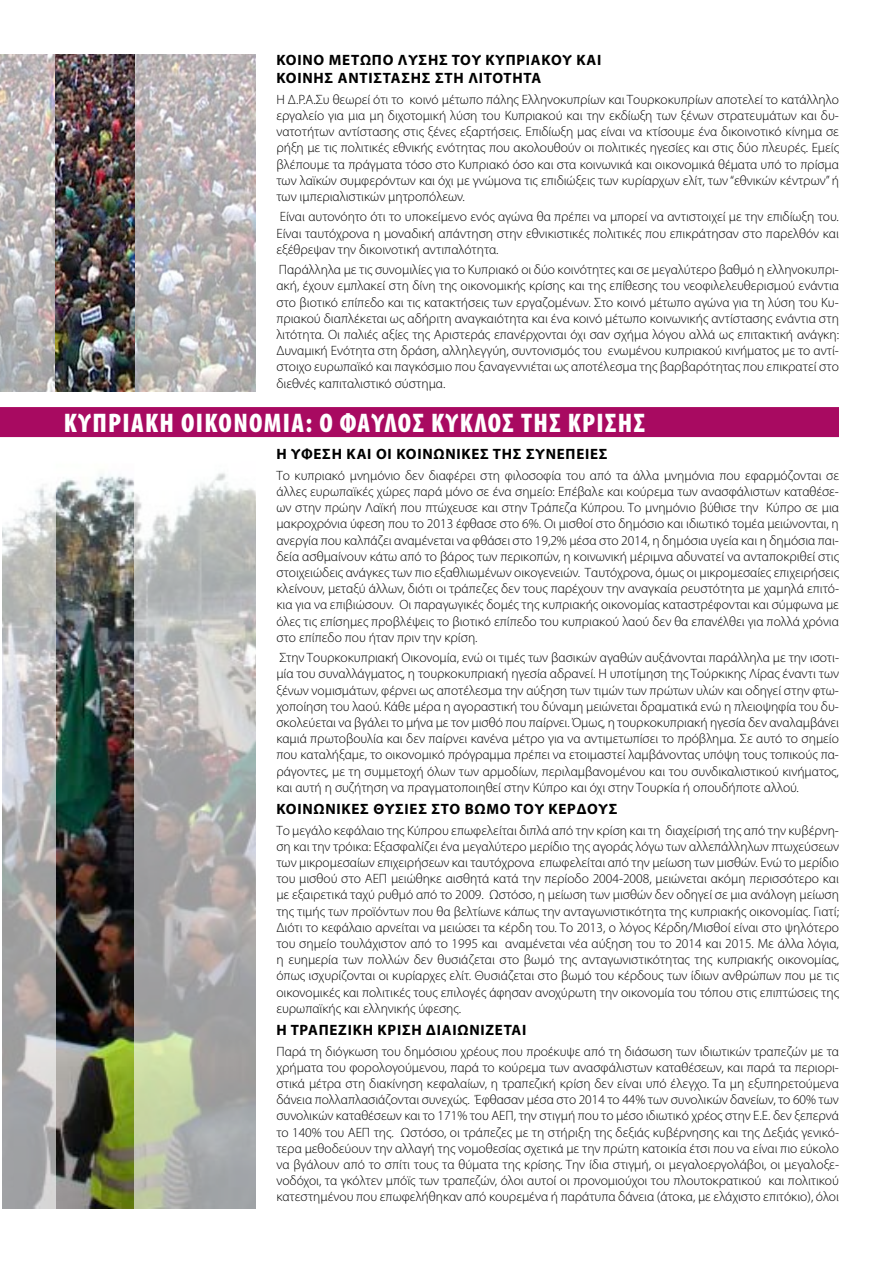
<style>
.page{position:relative;width:893px;height:1263px;background:#fff}
.page>*{position:absolute;margin:0;border:0;box-sizing:border-box;transform-origin:0 0}
.t1{font:900 condensed 27px "Myriad Pro";letter-spacing:.05em;color:#fff}
.t2{font:700 15px/18px "Myriad Pro";letter-spacing:.05em;color:#000}
.t3{font:300 13.5px/16.2px "Myriad Pro";color:#000;text-align:justify}
</style>
<div class="page">
<img style="left:2px;top:473px;width:253px;height:736px">
<img style="left:0;top:54px;width:255px;height:337px">
<img style="left:56px;top:473px;width:78px;height:736px">
<img style="left:56px;top:54px;width:78px;height:337px">
<div style="left:0;top:407px;width:839px;height:30px;background:#a80a61"></div>
<p class="t2" style="left:276px;top:51px;width:327px">ΚΟΙΝΟ ΜΕΤΩΠΟ ΛΥΣΗΣ ΤΟΥ ΚΥΠΡΙΑΚΟΥ ΚΑΙ<br>ΚΟΙΝΗΣ ΑΝΤΙΣΤΑΣΗΣ ΣΤΗ ΛΙΤΟΤΗΤΑ</p>
<p class="t3" style="left:276px;top:91px;width:564px">Η Δ.Ρ.Α.Συ θεωρεί ότι το κοινό μέτωπο πάλης Ελληνοκυπρίων και Τουρκοκυπρίων αποτελεί το κατάλληλο εργαλείο για μια μη διχοτομική λύση του Κυπριακού και την εκδίωξη των ξένων στρατευμάτων και δυ&shy;νατοτήτων αντίστασης στις ξένες εξαρτήσεις. Επιδίωξη μας είναι να κτίσουμε ένα δικοινοτικό κίνημα σε ρήξη με τις πολιτικές εθνικής ενότητας που ακολουθούν οι πολιτικές ηγεσίες και στις δύο πλευρές. Εμείς βλέπουμε τα πράγματα τόσο στο Κυπριακό όσο και στα κοινωνικά και οικονομικά θέματα υπό το πρίσμα των λαϊκών συμφερόντων και όχι με γνώμονα τις επιδιώξεις των κυρίαρχων ελίτ, των “εθνικών κέντρων” ή των ιμπεριαλιστικών μητροπόλεων.</p>
<p class="t3" style="left:276px;top:209px;width:564px">Είναι αυτονόητο ότι το υποκείμενο ενός αγώνα θα πρέπει να μπορεί να αντιστοιχεί με την επιδίωξη του.<br>Είναι ταυτόχρονα η μοναδική απάντηση στην εθνικιστικές πολιτικές που επικράτησαν στο παρελθόν και εξέθρεψαν την δικοινοτική αντιπαλότητα.</p>
<p class="t3" style="left:276px;top:261px;width:564px">Παράλληλα με τις συνομιλίες για το Κυπριακό οι δύο κοινότητες και σε μεγαλύτερο βαθμό η ελληνοκυπρι&shy;ακή, έχουν εμπλακεί στη δίνη της οικονομικής κρίσης και της επίθεσης του νεοφιλελευθερισμού ενάντια στο βιοτικό επίπεδο και τις κατακτήσεις των εργαζομένων. Στο κοινό μέτωπο αγώνα για τη λύση του Κυ&shy;πριακού διαπλέκεται ως αδήριτη αναγκαιότητα και ένα κοινό μέτωπο κοινωνικής αντίστασης ενάντια στη λιτότητα. Οι παλιές αξίες της Αριστεράς επανέρχονται όχι σαν σχήμα λόγου αλλά ως επιτακτική ανάγκη:<br>Δυναμική Ενότητα στη δράση, αλληλεγγύη, συντονισμός του ενωμένου κυπριακού κινήματος με το αντί&shy;στοιχο ευρωπαϊκό και παγκόσμιο που ξαναγεννιέται ως αποτέλεσμα της βαρβαρότητας που επικρατεί στο διεθνές καπιταλιστικό σύστημα.</p>
<h1 class="t1" style="left:64px;top:405px;width:583px">ΚΥΠΡΙΑΚΗ ΟΙΚΟΝΟΜΙΑ: Ο ΦΑΥΛΟΣ ΚΥΚΛΟΣ ΤΗΣ ΚΡΙΣΗΣ</h1>
<p class="t2" style="left:276px;top:445px;width:333px">Η ΥΦΕΣΗ ΚΑΙ ΟΙ ΚΟΙΝΩΝΙΚΕΣ ΤΗΣ ΣΥΝΕΠΕΙΕΣ</p>
<p class="t3" style="left:276px;top:467px;width:564px">Το κυπριακό μνημόνιο δεν διαφέρει στη φιλοσοφία του από τα άλλα μνημόνια που εφαρμόζονται σε άλλες ευρωπαϊκές χώρες παρά μόνο σε ένα σημείο: Επέβαλε και κούρεμα των ανασφάλιστων καταθέσε&shy;ων στην πρώην Λαϊκή που πτώχευσε και στην Τράπεζα Κύπρου. Το μνημόνιο βύθισε την Κύπρο σε μια μακροχρόνια ύφεση που το 2013 έφθασε στο 6%. Οι μισθοί στο δημόσιο και ιδιωτικό τομέα μειώνονται, η ανεργία που καλπάζει αναμένεται να φθάσει στο 19,2% μέσα στο 2014, η δημόσια υγεία και η δημόσια παι&shy;δεία ασθμαίνουν κάτω από το βάρος των περικοπών, η κοινωνική μέριμνα αδυνατεί να ανταποκριθεί στις στοιχειώδεις ανάγκες των πιο εξαθλιωμένων οικογενειών. Ταυτόχρονα, όμως οι μικρομεσαίες επιχειρήσεις κλείνουν, μεταξύ άλλων, διότι οι τράπεζες δεν τους παρέχουν την αναγκαία ρευστότητα με χαμηλά επιτό&shy;κια για να επιβιώσουν. Οι παραγωγικές δομές της κυπριακής οικονομίας καταστρέφονται και σύμφωνα με όλες τις επίσημες προβλέψεις το βιοτικό επίπεδο του κυπριακού λαού δεν θα επανέλθει για πολλά χρόνια στο επίπεδο που ήταν πριν την κρίση.</p>
<p class="t3" style="left:276px;top:649px;width:564px">Στην Τουρκοκυπριακή Οικονομία, ενώ οι τιμές των βασικών αγαθών αυξάνονται παράλληλα με την ισοτι&shy;μία του συναλλάγματος, η τουρκοκυπριακή ηγεσία αδρανεί. Η υποτίμηση της Τούρκικης Λίρας έναντι των ξένων νομισμάτων, φέρνει ως αποτέλεσμα την αύξηση των τιμών των πρώτων υλών και οδηγεί στην φτω&shy;χοποίηση του λαού. Κάθε μέρα η αγοραστική του δύναμη μειώνεται δραματικά ενώ η πλειοψηφία του δυ&shy;σκολεύεται να βγάλει το μήνα με τον μισθό που παίρνει. Όμως, η τουρκοκυπριακή ηγεσία δεν αναλαμβάνει καμιά πρωτοβουλία και δεν παίρνει κανένα μέτρο για να αντιμετωπίσει το πρόβλημα. Σε αυτό το σημείο που καταλήξαμε, το οικονομικό πρόγραμμα πρέπει να ετοιμαστεί λαμβάνοντας υπόψη τους τοπικούς πα&shy;ράγοντες, με τη συμμετοχή όλων των αρμοδίων, περιλαμβανομένου και του συνδικαλιστικού κινήματος, και αυτή η συζήτηση να πραγματοποιηθεί στην Κύπρο και όχι στην Τουρκία ή οπουδήποτε αλλού.</p>
<p class="t2" style="left:276px;top:799px;width:342px">ΚΟΙΝΩΝΙΚΕΣ ΘΥΣΙΕΣ ΣΤΟ ΒΩΜΟ ΤΟΥ ΚΕΡΔΟΥΣ</p>
<p class="t3" style="left:276px;top:822px;width:564px">Το μεγάλο κεφάλαιο της Κύπρου επωφελείται διπλά από την κρίση και τη διαχείρισή της από την κυβέρνη&shy;ση και την τρόικα: Εξασφαλίζει ένα μεγαλύτερο μερίδιο της αγοράς λόγω των αλλεπάλληλων πτωχεύσεων των μικρομεσαίων επιχειρήσεων και ταυτόχρονα επωφελείται από την μείωση των μισθών. Ενώ το μερίδιο του μισθού στο ΑΕΠ μειώθηκε αισθητά κατά την περίοδο 2004-2008, μειώνεται ακόμη περισσότερο και με εξαιρετικά ταχύ ρυθμό από το 2009. Ωστόσο, η μείωση των μισθών δεν οδηγεί σε μια ανάλογη μείωση της τιμής των προϊόντων που θα βελτίωνε κάπως την ανταγωνιστικότητα της κυπριακής οικονομίας. Γιατί; Διότι το κεφάλαιο αρνείται να μειώσει τα κέρδη του. Το 2013, ο λόγος Κέρδη/Μισθοί είναι στο ψηλότερο του σημείο τουλάχιστον από το 1995 και αναμένεται νέα αύξηση του το 2014 και 2015. Με άλλα λόγια, η ευημερία των πολλών δεν θυσιάζεται στο βωμό της ανταγωνιστικότητας της κυπριακής οικονομίας, όπως ισχυρίζονται οι κυρίαρχες ελίτ. Θυσιάζεται στο βωμό του κέρδους των ίδιων ανθρώπων που με τις οικονομικές και πολιτικές τους επιλογές άφησαν ανοχύρωτη την οικονομία του τόπου στις επιπτώσεις της ευρωπαϊκής και ελληνικής ύφεσης.</p>
<p class="t2" style="left:276px;top:1020px;width:252px">Η ΤΡΑΠΕΖΙΚΗ ΚΡΙΣΗ ΔΙΑΙΩΝΙΖΕΤΑΙ</p>
<p class="t3" style="left:276px;top:1043px;width:564px">Παρά τη διόγκωση του δημόσιου χρέους που προέκυψε από τη διάσωση των ιδιωτικών τραπεζών με τα χρήματα του φορολογούμενου, παρά το κούρεμα των ανασφάλιστων καταθέσεων, και παρά τα περιορι&shy;στικά μέτρα στη διακίνηση κεφαλαίων, η τραπεζική κρίση δεν είναι υπό έλεγχο. Τα μη εξυπηρετούμενα δάνεια πολλαπλασιάζονται συνεχώς. Έφθασαν μέσα στο 2014 το 44% των συνολικών δανείων, το 60% των συνολικών καταθέσεων και το 171% του ΑΕΠ, την στιγμή που το μέσο ιδιωτικό χρέος στην Ε.Ε. δεν ξεπερνά το 140% του ΑΕΠ της. Ωστόσο, οι τράπεζες με τη στήριξη της δεξιάς κυβέρνησης και της Δεξιάς γενικό&shy;τερα μεθοδεύουν την αλλαγή της νομοθεσίας σχετικά με την πρώτη κατοικία έτσι που να είναι πιο εύκολο να βγάλουν από το σπίτι τους τα θύματα της κρίσης. Την ίδια στιγμή, οι μεγαλοεργολάβοι, οι μεγαλοξε&shy;νοδόχοι, τα γκόλτεν μπόϊς των τραπεζών, όλοι αυτοί οι προνομιούχοι του πλουτοκρατικού και πολιτικού κατεστημένου που επωφελήθηκαν από κουρεμένα ή παράτυπα δάνεια (άτοκα, με ελάχιστο επιτόκιο), όλοι</p>
</div>
